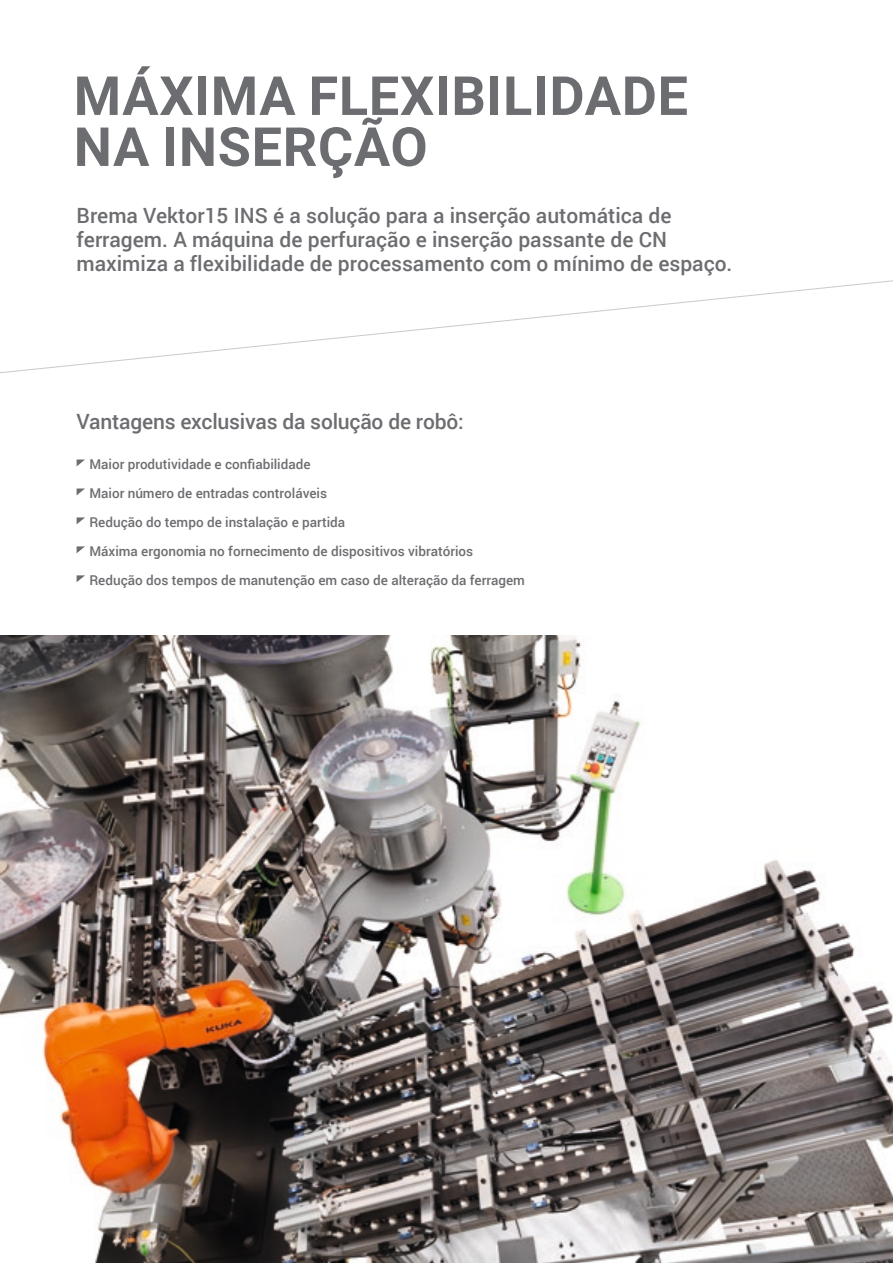
<style>
.page{position:relative;width:893px;height:1263px;background:#fff}
.page>*{position:absolute;margin:0;border:0;box-sizing:border-box;transform-origin:0 0}
._1_TITOLO_GRIGIO{font:700 54px "Roboto";letter-spacing:.015em;color:#6c6d70}
._2_SOTTOTITOLO_ROSSO{font:500 21px/24px "Roboto";color:#6c6d70}
.t1{font:500 13.5px "Roboto";color:#6c6d70}
</style>
<div class="page">
<svg style="left:0;top:280px;width:893px;height:94px"></svg>
<img style="left:0;top:636px;width:893px;height:627px">
<svg style="left:77px;top:459px;width:8px;height:7px"></svg>
<svg style="left:77px;top:488px;width:8px;height:7px"></svg>
<svg style="left:77px;top:517px;width:8px;height:7px"></svg>
<svg style="left:77px;top:546px;width:8px;height:7px"></svg>
<svg style="left:77px;top:575px;width:8px;height:7px"></svg>
<p class="_1_TITOLO_GRIGIO" style="left:74px;top:58px;width:616px">MÁXIMA FLEXIBILIDADE</p>
<p class="_1_TITOLO_GRIGIO" style="left:74px;top:109px;width:355px">NA INSERÇÃO</p>
<p class="_2_SOTTOTITOLO_ROSSO" style="left:77px;top:203px;width:657px">Brema Vektor15 INS é a solução para a inserção automática de ferragem. A máquina de perfuração e inserção passante de CN maximiza a flexibilidade de processamento com o mínimo de espaço.</p>
<p class="_2_SOTTOTITOLO_ROSSO" style="left:77px;top:409px;width:389px">Vantagens exclusivas da solução de robô:</p>
<p class="t1" style="left:89px;top:455px;width:223px">Maior produtividade e confiabilidade</p>
<p class="t1" style="left:89px;top:484px;width:239px">Maior número de entradas controláveis</p>
<p class="t1" style="left:89px;top:513px;width:257px">Redução do tempo de instalação e partida</p>
<p class="t1" style="left:89px;top:542px;width:385px">Máxima ergonomia no fornecimento de dispositivos vibratórios</p>
<p class="t1" style="left:89px;top:571px;width:437px">Redução dos tempos de manutenção em caso de alteração da ferragem</p>
</div>
